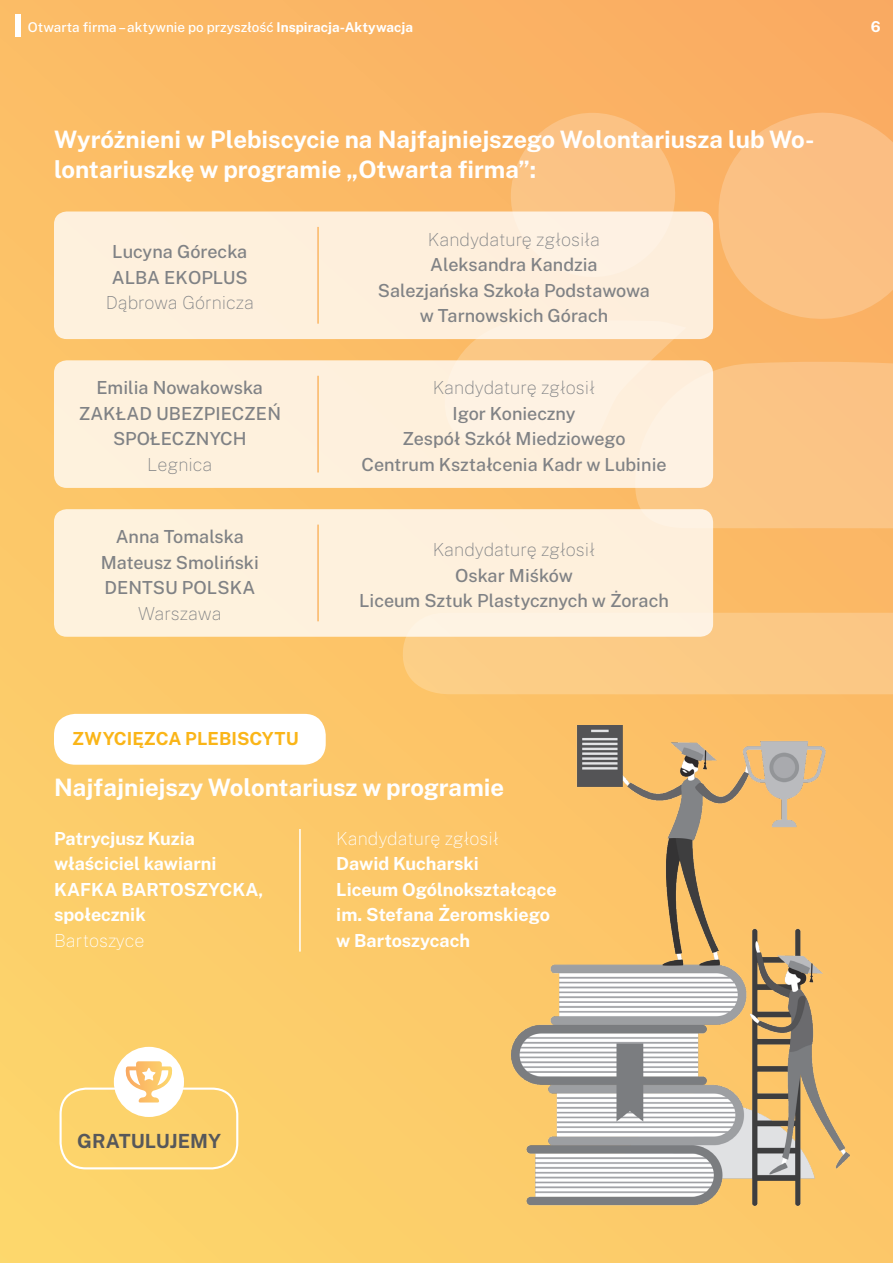
<style>
.page{position:relative;width:893px;height:1263px;background:#fff}
.page>*{position:absolute;margin:0;border:0;box-sizing:border-box;transform-origin:0 0}
.t1{font:700 24px/30px "Public Sans";color:#fff}
.t2{font:700 19.5px "Public Sans";color:#57585a}
.t3{font:500 18px/25.5px "Public Sans";color:#808285;text-align:center}
.t4{font:700 18px/25.5px "Public Sans";color:#fff}
.t5{font:100 18px "Public Sans";color:#808285}
.t6{font:100 18px "Public Sans";color:#fff}
.t7{font:700 18px "Public Sans";color:#fab518}
.t8{font:700 15px "Public Sans";color:#fff}
.t9{font:500 13.5px "Public Sans";color:#fff}
.s1{font-weight:700}
</style>
<div class="page">
<div style="left:0;top:0;width:893px;height:1263px;background:linear-gradient(to bottom,#fbb865,#fcd16c)"></div>
<div style="left:16px;top:14px;width:5px;height:22px;background:#fff"></div>
<div style="left:401px;top:613px;width:492px;height:81px;background:#fccb85"></div>
<svg style="left:445px;top:111px;width:448px;height:417px;background:#fabe7a"></svg>
<hr style="left:299px;top:829px;width:2px;height:122px;background:#fff">
<img style="left:512px;top:726px;width:337px;height:481px">
<div style="left:60px;top:1087px;width:178px;height:82px;border:2px solid #fff;border-radius:26px"></div>
<div style="left:114px;top:1047px;width:70px;height:70px;background:#fff;border-radius:50%"></div>
<svg style="left:125px;top:1061px;width:48px;height:41px"></svg>
<div style="left:54px;top:211px;width:659px;height:128px;background:#fef0dc;border-radius:13px"></div>
<hr style="left:317px;top:227px;width:2px;height:97px;background:#fff">
<div style="left:54px;top:360px;width:659px;height:128px;background:#fef1dd;border-radius:13px"></div>
<hr style="left:317px;top:376px;width:2px;height:96px;background:#fff">
<div style="left:54px;top:509px;width:659px;height:128px;background:#fef1dd;border-radius:13px"></div>
<hr style="left:317px;top:525px;width:2px;height:96px;background:#fff">
<div style="left:54px;top:714px;width:272px;height:51px;background:#fff;border-radius:21px"></div>
<p class="t9" style="left:28px;top:17px;width:387px">Otwarta firma – aktywnie po przyszłość <span class="s1">Inspiracja-Aktywacja</span></p>
<p class="t8" style="left:871px;top:16px;width:11px">6</p>
<p class="t1" style="left:54px;top:123px;width:762px">Wyróżnieni w Plebiscycie na Najfajniejszego Wolontariusza lub Wo&shy;lontariuszkę w programie „Otwarta firma”:</p>
<p class="t3" style="left:112px;top:238px;width:137px">Lucyna Górecka</p>
<p class="t3" style="left:112px;top:263px;width:137px">ALBA EKOPLUS</p>
<p class="t5" style="left:106px;top:290px;width:150px">Dąbrowa Górnicza</p>
<p class="t3" style="left:97px;top:374px;width:168px">Emilia Nowakowska</p>
<p class="t3" style="left:79px;top:400px;width:204px">ZAKŁAD UBEZPIECZEŃ<br>SPOŁECZNYCH</p>
<p class="t5" style="left:147px;top:451px;width:67px">Legnica</p>
<p class="t3" style="left:116px;top:523px;width:130px">Anna Tomalska</p>
<p class="t3" style="left:101px;top:548px;width:160px">Mateusz Smoliński</p>
<p class="t3" style="left:104px;top:574px;width:152px">DENTSU POLSKA</p>
<p class="t5" style="left:138px;top:600px;width:85px">Warszawa</p>
<p class="t7" style="left:72px;top:726px;width:228px">ZWYCIĘZCA PLEBISCYTU</p>
<p class="t5" style="left:428px;top:226px;width:174px">Kandydaturę zgłosiła</p>
<p class="t3" style="left:430px;top:251px;width:169px">Aleksandra Kandzia</p>
<p class="t3" style="left:378px;top:276px;width:274px">Salezjańska Szkoła Podstawowa w Tarnowskich Górach</p>
<p class="t5" style="left:433px;top:375px;width:164px">Kandydaturę zgłosił</p>
<p class="t3" style="left:453px;top:400px;width:124px">Igor Konieczny</p>
<p class="t3" style="left:361px;top:425px;width:307px">Zespół Szkół Miedziowego<br>Centrum Kształcenia Kadr w Lubinie</p>
<p class="t5" style="left:433px;top:536px;width:164px">Kandydaturę zgłosił</p>
<p class="t3" style="left:455px;top:561px;width:119px">Oskar Miśków</p>
<p class="t3" style="left:359px;top:587px;width:311px">Liceum Sztuk Plastycznych w Żorach</p>
<p class="t1" style="left:54px;top:771px;width:452px">Najfajniejszy Wolontariusz w programie</p>
<p class="t4" style="left:54px;top:824px;width:143px">Patrycjusz Kuzia</p>
<p class="t4" style="left:54px;top:850px;width:211px">właściciel kawiarni<br>KAFKA BARTOSZYCKA, społecznik</p>
<p class="t6" style="left:54px;top:927px;width:92px">Bartoszyce</p>
<p class="t2" style="left:77px;top:1127px;width:145px">GRATULUJEMY</p>
<p class="t6" style="left:336px;top:825px;width:164px">Kandydaturę zgłosił</p>
<p class="t4" style="left:336px;top:850px;width:144px">Dawid Kucharski</p>
<p class="t4" style="left:336px;top:875px;width:222px">Liceum Ogólnokształcące im. Stefana Żeromskiego w Bartoszycach</p>
</div>
